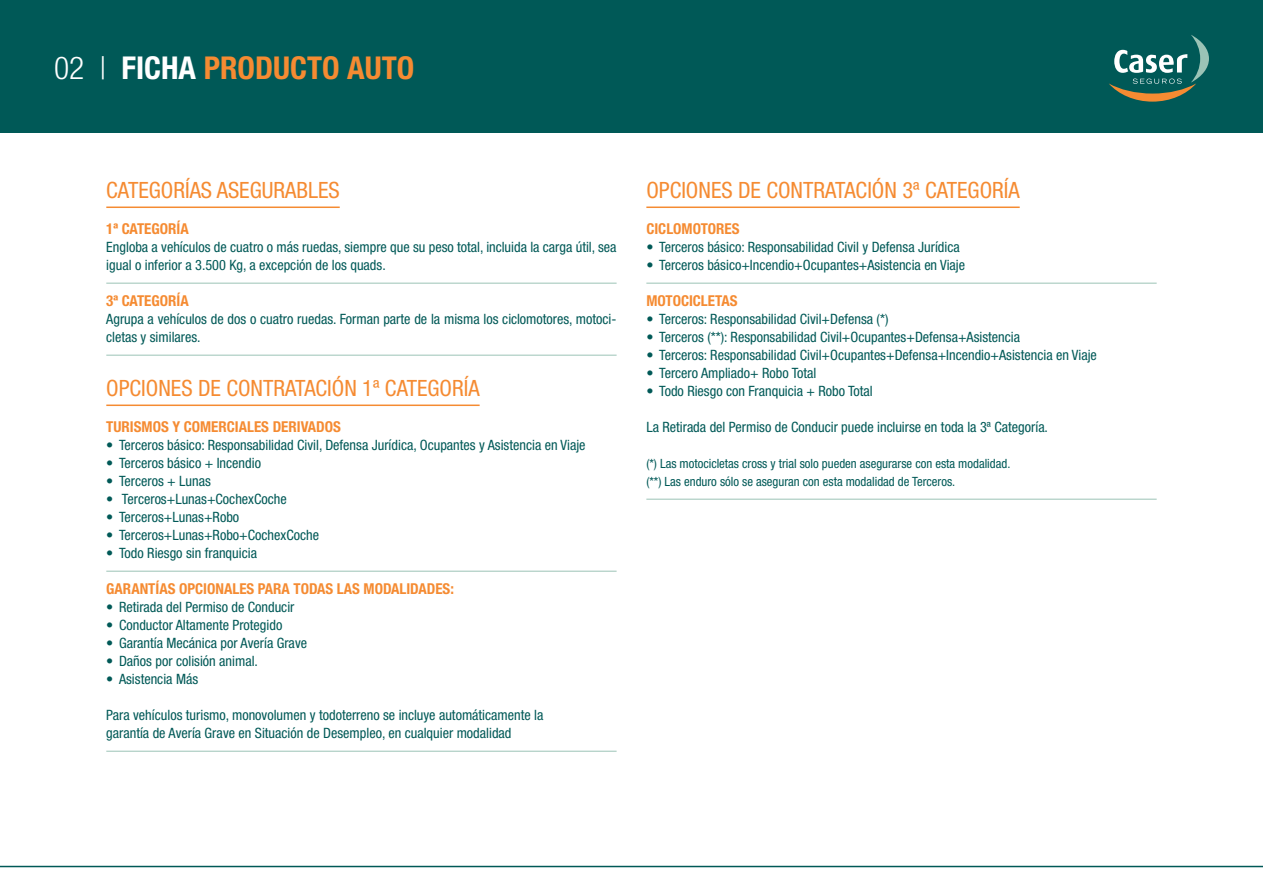
<style>
.page{position:relative;width:1263px;height:893px;background:#fff}
.page>*{position:absolute;margin:0;border:0;box-sizing:border-box;transform-origin:0 0}
.t1{font:700 condensed 31.5px "Helvetica Neue";color:#f58b32}
.t2{font:condensed 22.5px "Helvetica Neue";color:#f58b32}
.t3{font:700 condensed 15px "Helvetica Neue";color:#f58b32}
.t4{font:condensed 14.25px/18px "Helvetica Neue";color:#005957}
.t5{font:condensed 12.75px/18px "Helvetica Neue";color:#005957}
.s1{font-weight:300;color:#fff}
.s2{color:#fff}
</style>
<div class="page">
<div style="left:0;top:0;width:1263px;height:132px;background:#005957"></div>
<svg style="left:1109px;top:35px;width:100px;height:67px"></svg>
<hr style="left:0;top:866px;width:1263px;height:1px;background:#005957">
<hr style="left:106px;top:207px;width:234px;height:1px;background:#f58b32">
<hr style="left:106px;top:283px;width:511px;height:1px;background:#9bc3b6">
<hr style="left:106px;top:355px;width:511px;height:1px;background:#9bc3b6">
<hr style="left:106px;top:405px;width:374px;height:1px;background:#f58b32">
<hr style="left:106px;top:571px;width:511px;height:1px;background:#9bc3b6">
<hr style="left:106px;top:751px;width:511px;height:1px;background:#9bc3b6">
<hr style="left:646px;top:207px;width:374px;height:1px;background:#f58b32">
<hr style="left:646px;top:283px;width:511px;height:1px;background:#9bc3b6">
<hr style="left:646px;top:499px;width:511px;height:1px;background:#9bc3b6">
<h1 class="t1" style="left:54px;top:48px;width:328px"><span class="s1">02 |</span> <span class="s2">FICHA</span> PRODUCTO AUTO</h1>
<h2 class="t2" style="left:106px;top:177px;width:235px">CATEGORÍAS ASEGURABLES</h2>
<p class="t3" style="left:106px;top:220px;width:84px">1ª CATEGORÍA</p>
<p class="t4" style="left:106px;top:238px;width:512px">Engloba a vehículos de cuatro o más ruedas, siempre que su peso total, incluida la carga útil, sea igual o inferior a 3.500 Kg, a excepción de los quads.</p>
<p class="t3" style="left:106px;top:292px;width:84px">3ª CATEGOR ÍA</p>
<p class="t4" style="left:106px;top:310px;width:512px">Agrupa a vehículos de dos o cuatro ruedas. Forman parte de la misma los ciclomotores, motoci&shy;cletas y similares.</p>
<h2 class="t2" style="left:106px;top:375px;width:375px">OPCIONES DE CONTRATACIÓN 1ª CATEGORÍA</h2>
<p class="t3" style="left:106px;top:418px;width:141px">TURISMOS Y COMERCIALES</p>
<p class="t3" style="left:273px;top:418px;width:69px">DERIVADOS</p>
<p class="t4" style="left:106px;top:436px;width:481px">• Terceros básico: Responsabilidad Civil, Defensa Jurídica, Ocupantes y Asistencia en Viaje</p>
<p class="t4" style="left:106px;top:454px;width:156px">• Terceros básico + Incendio</p>
<p class="t4" style="left:106px;top:472px;width:106px">• Terceros + Lunas</p>
<p class="t4" style="left:106px;top:490px;width:182px">• Terceros+Lunas+CochexCoche</p>
<p class="t4" style="left:106px;top:508px;width:134px">• Terceros+Lunas+Robo</p>
<p class="t4" style="left:106px;top:526px;width:214px">• Terceros+Lunas+Robo+CochexCoche</p>
<p class="t4" style="left:106px;top:544px;width:152px">• Todo Riesgo sin franquicia</p>
<p class="t3" style="left:106px;top:580px;width:118px">GARANTÍAS OPCIONALES</p>
<p class="t3" style="left:258px;top:580px;width:88px">PARA TODAS LAS</p>
<p class="t3" style="left:364px;top:580px;width:92px">MODALIDADES:</p>
<p class="t4" style="left:106px;top:598px;width:190px">• Retirada del Permiso de Conducir</p>
<p class="t4" style="left:106px;top:616px;width:178px">• Conductor Altamente Protegido</p>
<p class="t4" style="left:106px;top:634px;width:202px">• Garantía Mecánica por Avería Grave</p>
<p class="t4" style="left:106px;top:652px;width:153px">• Daños por colisión animal.</p>
<p class="t4" style="left:106px;top:670px;width:93px">• Asistencia Más</p>
<p class="t4" style="left:106px;top:706px;width:439px">Para vehículos turismo, monovolumen y todoterreno se incluye automáticamente la garantía de Avería Grave en Situación de Desempleo, en cualquier modalidad</p>
<h2 class="t2" style="left:646px;top:177px;width:375px">OPCIONES DE CONTRATACIÓN 3ª CATEGORÍA</h2>
<p class="t3" style="left:646px;top:220px;width:87px">CICLOMOTORES</p>
<p class="t4" style="left:646px;top:238px;width:315px">• Terceros básico: Responsabilidad Civil y Defensa Jurídica</p>
<p class="t4" style="left:646px;top:256px;width:320px">• Terceros básico+Incendio+Ocupantes+Asistencia en Viaje</p>
<p class="t3" style="left:646px;top:292px;width:85px">MOTOCICLETAS</p>
<p class="t4" style="left:646px;top:310px;width:244px">• Terceros: Responsabilidad Civil+Defensa (*)</p>
<p class="t4" style="left:646px;top:328px;width:375px">• Terceros (**): Responsabilidad Civil+Ocupantes+Defensa+Asistencia</p>
<p class="t4" style="left:646px;top:346px;width:452px">• Terceros: Responsabilidad Civil+Ocupantes+Defensa+Incendio+Asistencia en Viaje</p>
<p class="t4" style="left:646px;top:364px;width:172px">• Tercero Ampliado+ Robo Total</p>
<p class="t4" style="left:646px;top:382px;width:228px">• Todo Riesgo con Franquicia + Robo Total</p>
<p class="t4" style="left:646px;top:418px;width:403px">La Retirada del Permiso de Conducir puede incluirse en toda la 3ª Categoría.</p>
<p class="t5" style="left:646px;top:454px;width:366px">(*) Las motocicletas cross y trial solo pueden asegurarse con esta modalidad. (**) Las enduro sólo se aseguran con esta modalidad de Terceros.</p>
</div>
